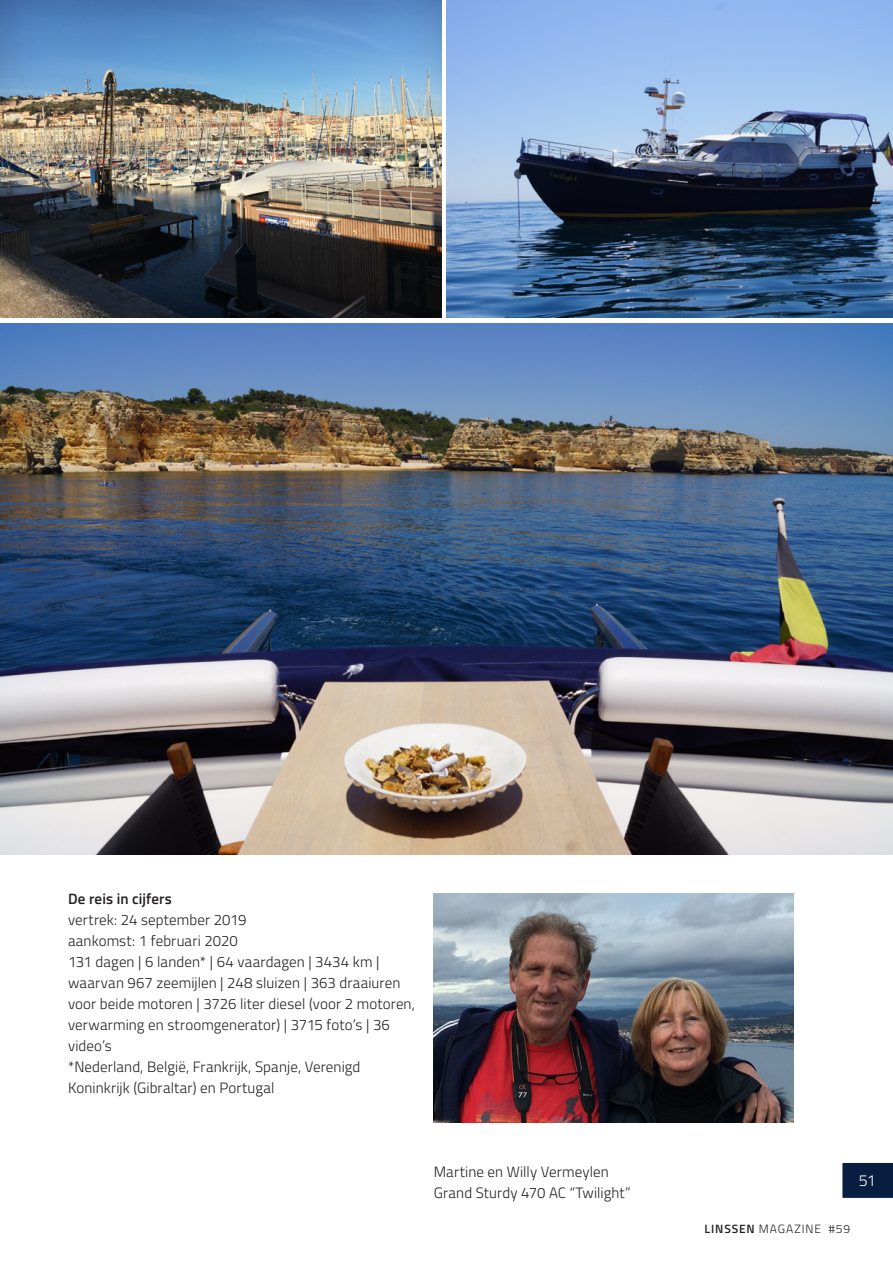
<style>
.page{position:relative;width:893px;height:1263px;background:#fff}
.page>*{position:absolute;margin:0;border:0;box-sizing:border-box;transform-origin:0 0}
.t1{font:300 16.05px "Titillium Web";color:#fff}
.SP_plattetekst{font:300 15px/21px "Titillium Web";letter-spacing:.005em;color:#231f20}
.SP_plattetekst-2{font:600 15px "Titillium Web";letter-spacing:.01em;color:#231f20}
.t2{font:300 12px "Titillium Web";letter-spacing:.075em;color:#231f20}
.s1{font-weight:600}
</style>
<div class="page">
<img style="left:434px;top:893px;width:360px;height:230px">
<img style="left:0;top:323px;width:893px;height:531px">
<img style="left:0;top:0;width:441px;height:318px">
<img style="left:446px;top:0;width:447px;height:318px">
<div style="left:842px;top:1163px;width:51px;height:35px;background:#071e40"></div>
<p class="SP_plattetekst-2" style="left:68px;top:887px;width:105px">De reis in cijfers</p>
<p class="SP_plattetekst" style="left:68px;top:908px;width:180px">vertrek: 24 september 2019</p>
<p class="SP_plattetekst" style="left:68px;top:929px;width:171px">aankomst: 1 februari 2020</p>
<p class="SP_plattetekst" style="left:68px;top:950px;width:348px">131 dagen | 6 landen* | 64 vaardagen | 3434 km | waarvan 967 zeemijlen | 248 sluizen | 363 draaiuren voor beide motoren | 3726 liter diesel (voor 2 motoren, verwarming en stroomgenerator) | 3715 foto’s | 36 video’s</p>
<p class="SP_plattetekst" style="left:68px;top:1055px;width:294px">*Nederland, België, Frankrijk, Spanje, Verenigd<br>Koninkrijk (Gibraltar) en Portugal</p>
<p class="SP_plattetekst" style="left:434px;top:1160px;width:176px">Martine en Willy Vermeylen</p>
<p class="SP_plattetekst" style="left:434px;top:1181px;width:198px">Grand Sturdy 470 AC “Twilight”</p>
<p class="t1" style="left:859px;top:1169px;width:18px">51</p>
<p class="t2" style="left:704px;top:1220px;width:147px"><span class="s1">LINSSEN</span> MAGAZINE #59</p>
</div>
